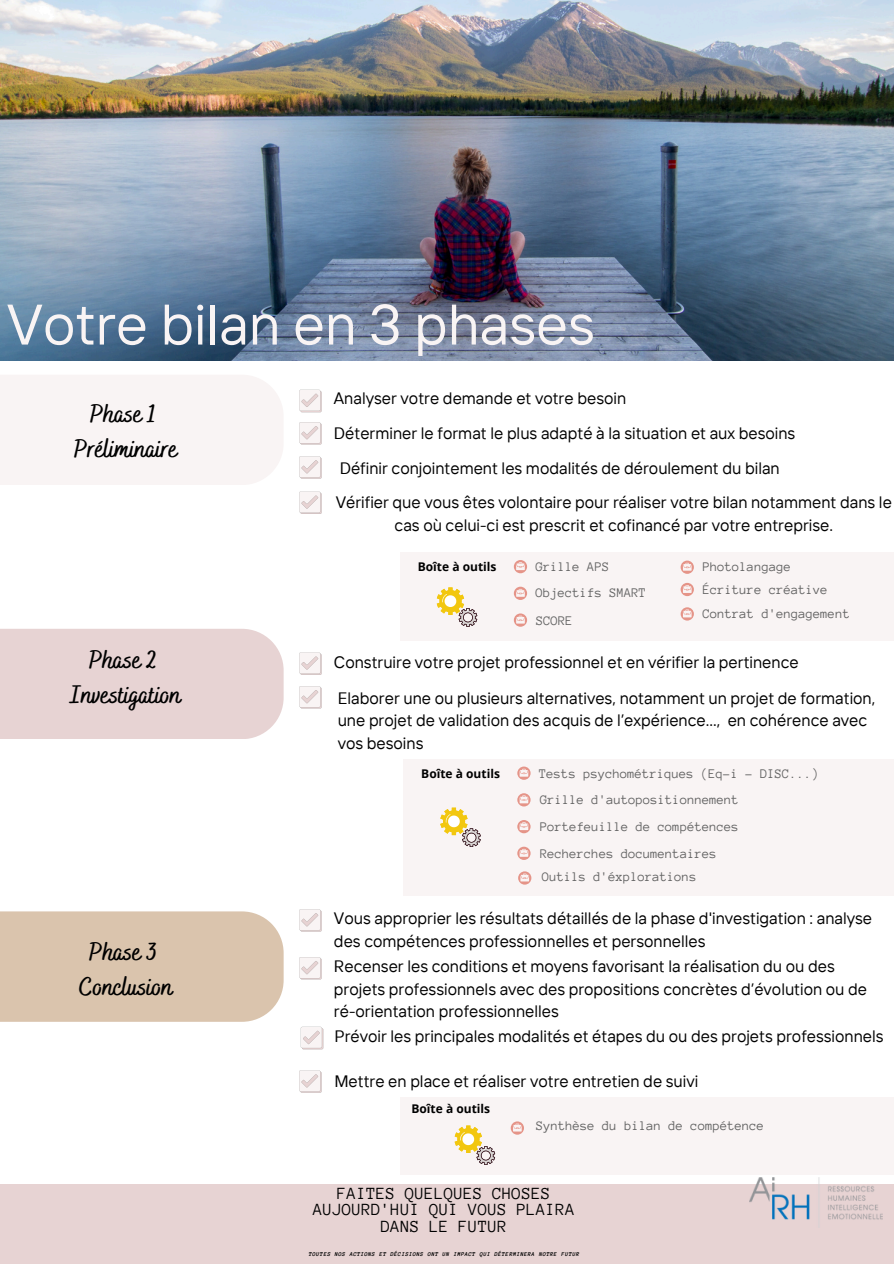
<style>
.page{position:relative;width:894px;height:1264px;background:#fff}
.page>*{position:absolute;margin:0;border:0;box-sizing:border-box;transform-origin:0 0}
.t1{font:57px "TT Interphases";color:#f9f4f4}
.t2{font:700 25.5px/34.8px "Bakerie Smooth";color:#000;text-align:center}
.t3{font:17.4px/16.4px "Anonymous Pro";letter-spacing:.01em;color:#000;text-align:center}
.t4{font:16.5px/22.5px "TT Interphases";color:#000}
.t5{font:13.5px "Anonymous Pro";color:#646464}
.t6{font:700 12px "Open Sans";color:#000}
.t7{font:italic 700 6px "Anonymous Pro";letter-spacing:.07em;color:#000}
</style>
<div class="page">
<div style="left:0;top:375px;width:283px;height:110px;background:#f9f4f4"></div>
<svg style="left:299px;top:390px;width:22px;height:22px"></svg>
<svg style="left:299px;top:422px;width:22px;height:22px"></svg>
<svg style="left:299px;top:456px;width:22px;height:22px"></svg>
<div style="left:0;top:629px;width:283px;height:110px;background:#e7d3d3"></div>
<svg style="left:299px;top:652px;width:22px;height:23px"></svg>
<svg style="left:299px;top:686px;width:22px;height:22px"></svg>
<div style="left:0;top:911px;width:283px;height:110px;background:#dac4ad"></div>
<svg style="left:299px;top:909px;width:22px;height:22px"></svg>
<svg style="left:299px;top:957px;width:22px;height:22px"></svg>
<svg style="left:301px;top:1026px;width:22px;height:23px"></svg>
<svg style="left:299px;top:1070px;width:22px;height:22px"></svg>
<img style="left:0;top:0;width:893px;height:360px">
<div style="left:0;top:1184px;width:893px;height:79px;background:#e7d3d3"></div>
<img style="left:749px;top:1177px;width:133px;height:43px">
<div style="left:400px;top:552px;width:493px;height:88px;background:#f9f4f4"></div>
<svg style="left:513px;top:560px;width:14px;height:13px"></svg>
<svg style="left:513px;top:586px;width:14px;height:14px"></svg>
<svg style="left:513px;top:613px;width:14px;height:13px"></svg>
<svg style="left:680px;top:560px;width:13px;height:14px"></svg>
<svg style="left:680px;top:583px;width:13px;height:13px"></svg>
<svg style="left:680px;top:607px;width:13px;height:13px"></svg>
<svg style="left:436px;top:587px;width:41px;height:39px"></svg>
<div style="left:403px;top:759px;width:490px;height:137px;background:#f9f4f4"></div>
<svg style="left:517px;top:766px;width:13px;height:13px"></svg>
<svg style="left:517px;top:793px;width:13px;height:13px"></svg>
<svg style="left:517px;top:820px;width:13px;height:13px"></svg>
<svg style="left:440px;top:807px;width:40px;height:40px"></svg>
<svg style="left:517px;top:846px;width:13px;height:14px"></svg>
<svg style="left:518px;top:871px;width:13px;height:13px"></svg>
<svg style="left:299px;top:491px;width:22px;height:23px"></svg>
<div style="left:400px;top:1096px;width:493px;height:78px;background:#f9f4f4"></div>
<svg style="left:510px;top:1121px;width:14px;height:13px"></svg>
<svg style="left:454px;top:1125px;width:41px;height:39px"></svg>
<p class="t1" style="left:7px;top:287px;width:589px">Votre bilan en 3 phases</p>
<p class="t2" style="left:74px;top:398px;width:105px">Phase 1<br>Préliminaire</p>
<h1 class="t2" style="left:70px;top:643px;width:112px">Phase 2<br>Investigation</h1>
<h4 class="t2" style="left:79px;top:935px;width:95px">Phase 3<br>Conclusion</h4>
<p class="t4" style="left:334px;top:386px;width:294px">Analyser votre demande et votre besoin</p>
<h4 class="t4" style="left:334px;top:421px;width:463px">Déterminer le format le plus adapté à la situation et aux besoins</h4>
<p class="t4" style="left:339px;top:456px;width:441px">Définir conjointement les modalités de déroulement du bilan</p>
<p class="t4" style="left:335px;top:491px;width:557px;text-align:center">Vérifier que vous êtes volontaire pour réaliser votre bilan notamment dans le cas où celui-ci est prescrit et cofinancé par votre entreprise.</p>
<p class="t6" style="left:417px;top:558px;width:80px">Boîte à outils</p>
<p class="t5" style="left:535px;top:560px;width:75px">Grille APS</p>
<p class="t5" style="left:535px;top:586px;width:112px">Objectifs SMART</p>
<h6 class="t5" style="left:536px;top:613px;width:38px">SCORE</h6>
<h6 class="t5" style="left:702px;top:560px;width:90px">Photolangage</h6>
<p class="t5" style="left:702px;top:583px;width:127px">Écriture créative</p>
<p class="t5" style="left:702px;top:607px;width:149px">Contrat d'engagement</p>
<h4 class="t4" style="left:334px;top:650px;width:466px">Construire votre projet professionnel et en vérifier la pertinence</h4>
<p class="t4" style="left:337px;top:686px;width:539px">Elaborer une ou plusieurs alternatives, notamment un projet de formation, une projet de validation des acquis de l’expérience..., en cohérence avec vos besoins</p>
<h5 class="t6" style="left:421px;top:765px;width:80px">Boîte à outils</h5>
<h6 class="t5" style="left:539px;top:766px;width:281px">Tests psychométriques (Eq-i - DISC...)</h6>
<h6 class="t5" style="left:540px;top:793px;width:200px">Grille d'autopositionnement</h6>
<h6 class="t5" style="left:540px;top:820px;width:200px">Portefeuille de compétences</h6>
<h2 class="t5" style="left:540px;top:846px;width:178px">Recherches documentaires</h2>
<p class="t5" style="left:542px;top:870px;width:156px">Outils d'éxplorations</p>
<p class="t4" style="left:334px;top:907px;width:539px">Vous approprier les résultats détaillés de la phase d'investigation : analyse des compétences professionnelles et personnelles</p>
<h2 class="t4" style="left:334px;top:954px;width:534px">Recenser les conditions et moyens favorisant la réalisation du ou des projets professionnels avec des propositions concrètes d’évolution ou de ré-orientation professionnelles</h2>
<h4 class="t4" style="left:334px;top:1024px;width:550px">Prévoir les principales modalités et étapes du ou des projets professionnels</h4>
<p class="t4" style="left:334px;top:1069px;width:365px">Mettre en place et réaliser votre entretien de suivi</p>
<h4 class="t6" style="left:411px;top:1100px;width:80px">Boîte à outils</h4>
<h4 class="t5" style="left:536px;top:1119px;width:230px">Synthèse du bilan de compétence</h4>
<p class="t3" style="left:313px;top:1185px;width:263px">FAITES QUELQUES CHOSES<br>AUJOURD'HUI QUI VOUS PLAIRA<br>DANS LE FUTUR</p>
<p class="t7" style="left:309px;top:1250px;width:272px">TOUTES NOS ACTIONS ET DÉCISIONS ONT UN IMPACT QUI DÉTERMINERA NOTRE FUTUR</p>
</div>
